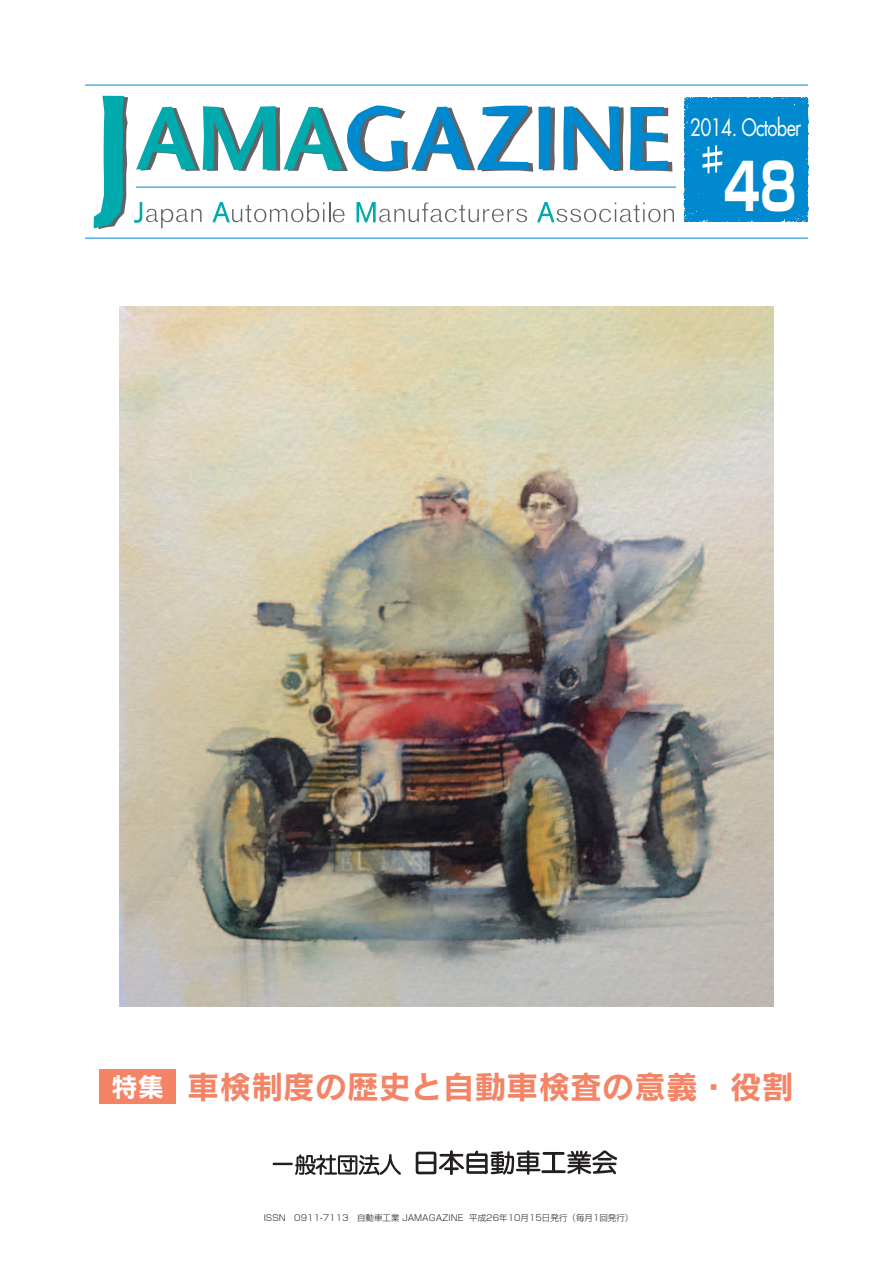
<style>
.page{position:relative;width:893px;height:1263px;background:#fff}
.page>*{position:absolute;margin:0;border:0;box-sizing:border-box;transform-origin:0 0}
.t1{font:700 63.75px "Shin Go Pro";color:#fff;scale:.7 1}
.t2{font:31.95px "Rodin Pro B";color:#f48465}
.t3{font:23.4px "Futura";letter-spacing:-.04em;color:#fff;scale:.77 1}
.t4{font:300 8.55px "Shin Go Pro";color:#231f20}
.s1{font-size:26.55px;color:#fff}
</style>
<div class="page">
<hr style="left:85px;top:85px;width:723px;height:1px;background:#0089cf">
<hr style="left:85px;top:238px;width:723px;height:1px;background:#0089cf">
<hr style="left:136px;top:187px;width:540px;height:1px;background:#0089cf">
<svg style="left:94px;top:96px;width:34px;height:133px"></svg>
<svg style="left:136px;top:105px;width:419px;height:67px"></svg>
<svg style="left:563px;top:106px;width:61px;height:65px"></svg>
<svg style="left:630px;top:107px;width:42px;height:65px"></svg>
<div style="left:684px;top:97px;width:125px;height:125px;background:#0089cf"></div>
<svg style="left:416px;top:1150px;width:201px;height:25px"></svg>
<hr style="left:273px;top:1163px;width:20px;height:2px;background:#231f20">
<svg style="left:295px;top:1154px;width:106px;height:21px"></svg>
<svg style="left:134px;top:202px;width:68px;height:26px"></svg>
<svg style="left:356px;top:202px;width:171px;height:20px"></svg>
<svg style="left:537px;top:202px;width:137px;height:20px"></svg>
<svg style="left:212px;top:202px;width:133px;height:20px"></svg>
<div style="left:99px;top:1069px;width:77px;height:34px;background:#f48465"></div>
<img style="left:120px;top:306px;width:653px;height:701px">
<h3 class="t3" style="left:690px;top:111px;width:146px">2014. October</h3>
<h1 class="t1" style="left:724px;top:137px;width:105px">48</h1>
<h2 class="t2" style="left:111px;top:1065px;width:684px"><span class="s1">特集</span> 車検制度の歴史と自動車検査の意義・役割</h2>
<p class="t4" style="left:264px;top:1210px;width:371px">ISSN　0911-7113　自動車工業 JAMAGAZINE 平成26年10月15日発行（毎月1回発行）</p>
</div>
